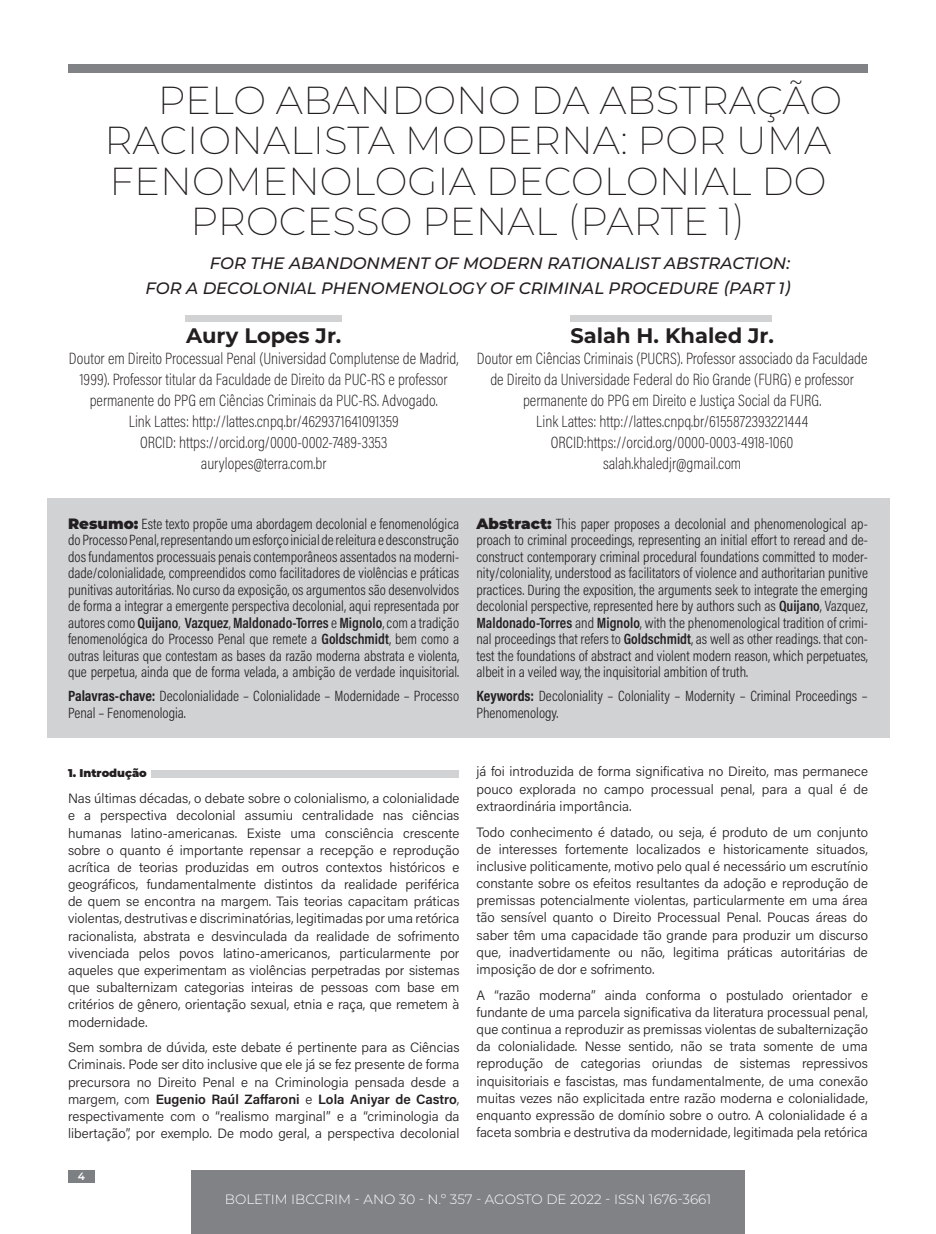
<style>
.page{position:relative;width:936px;height:1234px;background:#fff}
.page>*{position:absolute;margin:0;border:0;box-sizing:border-box;transform-origin:0 0}
.t1{font:200 39px "Montserrat";color:#231f20}
.t2{font:700 21px "Montserrat";color:#231f20}
.t3{font:200 16.5px/21px "Acumin Pro Cond";color:#231f20;text-align:center}
.t4{font:italic 500 16.5px/24.8px "Montserrat";color:#231f20;text-align:right}
.t5{font:300 15px/16.5px "Acumin Pro Cond";color:#231f20;text-align:justify}
.t6{font:300 13.5px/17.1px "Acumin Pro";color:#231f20;text-align:justify}
.t7{font:300 13.5px "Montserrat";color:#fff}
.t8{font:900 11.25px "Montserrat";color:#231f20}
.t9{font:600 10.5px "Montserrat";color:#fff}
.s1{font-family:"Montserrat";font-weight:900}
.s2{font-weight:600}
.s3{font-weight:700}
</style>
<div class="page">
<div style="left:68px;top:1169px;width:27px;height:12px;background:#7d8082"></div>
<div style="left:191px;top:1169px;width:553px;height:64px;background:#808285"></div>
<div style="left:68px;top:64px;width:799px;height:9px;background:#808285"></div>
<div style="left:47px;top:498px;width:842px;height:239px;background:#d1d2d4"></div>
<div style="left:185px;top:315px;width:156px;height:6px;background:#d1d2d4"></div>
<div style="left:570px;top:315px;width:201px;height:6px;background:#d1d2d4"></div>
<div style="left:151px;top:770px;width:308px;height:7px;background:#d1d2d4"></div>
<h1 class="t1" style="left:158px;top:74px;width:685px">PELO ABANDONO DA ABSTRAÇÃO</h1>
<h1 class="t1" style="left:105px;top:114px;width:728px">RACIONALISTA MODERNA: POR UMA</h1>
<h1 class="t1" style="left:110px;top:155px;width:718px">FENOMENOLOGIA DECOLONIAL DO</h1>
<h1 class="t1" style="left:190px;top:195px;width:556px">PROCESSO PENAL (PARTE 1)</h1>
<p class="t4" style="left:145px;top:250px;width:646px">FOR THE ABANDONMENT OF MODERN RATIONALIST ABSTRACTION:<br>FOR A DECOLONIAL PHENOMENOLOGY OF CRIMINAL PROCEDURE (PART 1)</p>
<h2 class="t2" style="left:186px;top:320px;width:157px">Aury Lopes Jr.</h2>
<p class="t3" style="left:69px;top:348px;width:391px">Doutor em Direito Processual Penal (Universidad Complutense de Madrid, 1999). Professor titular da Faculdade de Direito da PUC-RS e professor permanente do PPG em Ciências Criminais da PUC-RS. Advogado.<br>Link Lattes: http://lattes.cnpq.br/4629371641091359<br>ORCID: https://orcid.org/0000-0002-7489-3353<br>aurylopes@terra.com.br</p>
<h2 class="t2" style="left:570px;top:320px;width:205px">Salah H. Khaled Jr.</h2>
<p class="t3" style="left:477px;top:348px;width:392px">Doutor em Ciências Criminais (PUCRS). Professor associado da Faculdade de Direito da Universidade Federal do Rio Grande (FURG) e professor permanente do PPG em Direito e Justiça Social da FURG.<br>Link Lattes: http://lattes.cnpq.br/6155872393221444<br>ORCID:https://orcid.org/0000-0003-4918-1060<br>salah.khaledjr@gmail.com</p>
<p class="t5" style="left:68px;top:515px;width:392px"><span class="s1">Resumo:</span> Este texto propõe uma abordagem decolonial e fenomenológica do Processo Penal, representando um esforço inicial de releitura e desconstrução dos fundamentos processuais penais contemporâneos assentados na moderni&shy;dade/colonialidade, compreendidos como facilitadores de violências e práticas punitivas autoritárias. No curso da exposição, os argumentos são desenvolvidos de forma a integrar a emergente perspectiva decolonial, aqui representada por autores como <span class="s2">Quijano</span>, <span class="s2">Vazquez</span>, <span class="s2">Maldonado-Torres</span> e <span class="s2">Mignolo</span>, com a tradição fenomenológica do Processo Penal que remete a <span class="s2">Goldschmidt</span>, bem como a outras leituras que contestam as bases da razão moderna abstrata e violenta, que perpetua, ainda que de forma velada, a ambição de verdade inquisitorial.</p>
<p class="t5" style="left:68px;top:687px;width:392px"><span class="s3">Palavras-chave:</span> Decolonialidade – Colonialidade – Modernidade – Processo<br>Penal – Fenomenologia.</p>
<p class="t5" style="left:476px;top:515px;width:393px"><span class="s1">Abstract:</span> This paper proposes a decolonial and phenomenological ap&shy;proach to criminal proceedings, representing an initial effort to reread and de&shy;construct contemporary criminal procedural foundations committed to moder&shy;nity/coloniality, understood as facilitators of violence and authoritarian punitive practices. During the exposition, the arguments seek to integrate the emerging decolonial perspective, represented here by authors such as <span class="s2">Quijano</span>, Vazquez, <span class="s2">Maldonado-Torres</span> and <span class="s2">Mignolo</span>, with the phenomenological tradition of crimi&shy;nal proceedings that refers to <span class="s2">Goldschmidt</span>, as well as other readings. that con&shy;test the foundations of abstract and violent modern reason, which perpetuates, albeit in a veiled way, the inquisitorial ambition of truth.</p>
<p class="t5" style="left:476px;top:687px;width:393px"><span class="s3">Keywords:</span> Decoloniality – Coloniality – Modernity – Criminal Proceedings –<br>Phenomenology.</p>
<p class="t8" style="left:68px;top:764px;width:80px">1. Introdução</p>
<p class="t6" style="left:68px;top:789px;width:393px">Nas últimas décadas, o debate sobre o colonialismo, a colonialidade e a perspectiva decolonial assumiu centralidade nas ciências humanas latino-americanas. Existe uma consciência crescente sobre o quanto é importante repensar a recepção e reprodução acrítica de teorias produzidas em outros contextos históricos e geográficos, fundamentalmente distintos da realidade periférica de quem se encontra na margem. Tais teorias capacitam práticas violentas, destrutivas e discriminatórias, legitimadas por uma retórica racionalista, abstrata e desvinculada da realidade de sofrimento vivenciada pelos povos latino-americanos, particularmente por aqueles que experimentam as violências perpetradas por sistemas que subalternizam categorias inteiras de pessoas com base em critérios de gênero, orientação sexual, etnia e raça, que remetem à modernidade.</p>
<p class="t6" style="left:68px;top:1038px;width:393px">Sem sombra de dúvida, este debate é pertinente para as Ciências Criminais. Pode ser dito inclusive que ele já se fez presente de forma precursora no Direito Penal e na Criminologia pensada desde a margem, com <span class="s2">Eugenio Raúl Zaffaroni</span> e <span class="s2">Lola Aniyar de Castro</span>, respectivamente com o “realismo marginal” e a “criminologia da libertação”, por exemplo. De modo geral, a perspectiva decolonial</p>
<p class="t9" style="left:78px;top:1168px;width:9px">4</p>
<p class="t6" style="left:476px;top:762px;width:393px">já foi introduzida de forma significativa no Direito, mas permanece pouco explorada no campo processual penal, para a qual é de extraordinária importância.</p>
<p class="t6" style="left:476px;top:822px;width:393px">Todo conhecimento é datado, ou seja, é produto de um conjunto de interesses fortemente localizados e historicamente situados, inclusive politicamente, motivo pelo qual é necessário um escrutínio constante sobre os efeitos resultantes da adoção e reprodução de premissas potencialmente violentas, particularmente em uma área tão sensível quanto o Direito Processual Penal. Poucas áreas do saber têm uma capacidade tão grande para produzir um discurso que, inadvertidamente ou não, legitima práticas autoritárias de imposição de dor e sofrimento.</p>
<p class="t6" style="left:476px;top:985px;width:393px">A “razão moderna” ainda conforma o postulado orientador e fundante de uma parcela significativa da literatura processual penal, que continua a reproduzir as premissas violentas de subalternização da colonialidade. Nesse sentido, não se trata somente de uma reprodução de categorias oriundas de sistemas repressivos inquisitoriais e fascistas, mas fundamentalmente, de uma conexão muitas vezes não explicitada entre razão moderna e colonialidade, enquanto expressão de domínio sobre o outro. A colonialidade é a faceta sombria e destrutiva da modernidade, legitimada pela retórica</p>
<p class="t7" style="left:225px;top:1189px;width:487px">BOLETIM IBCCRIM - ANO 30 - N.º 357 - AGOSTO DE 2022 - ISSN 1676-3661</p>
</div>
